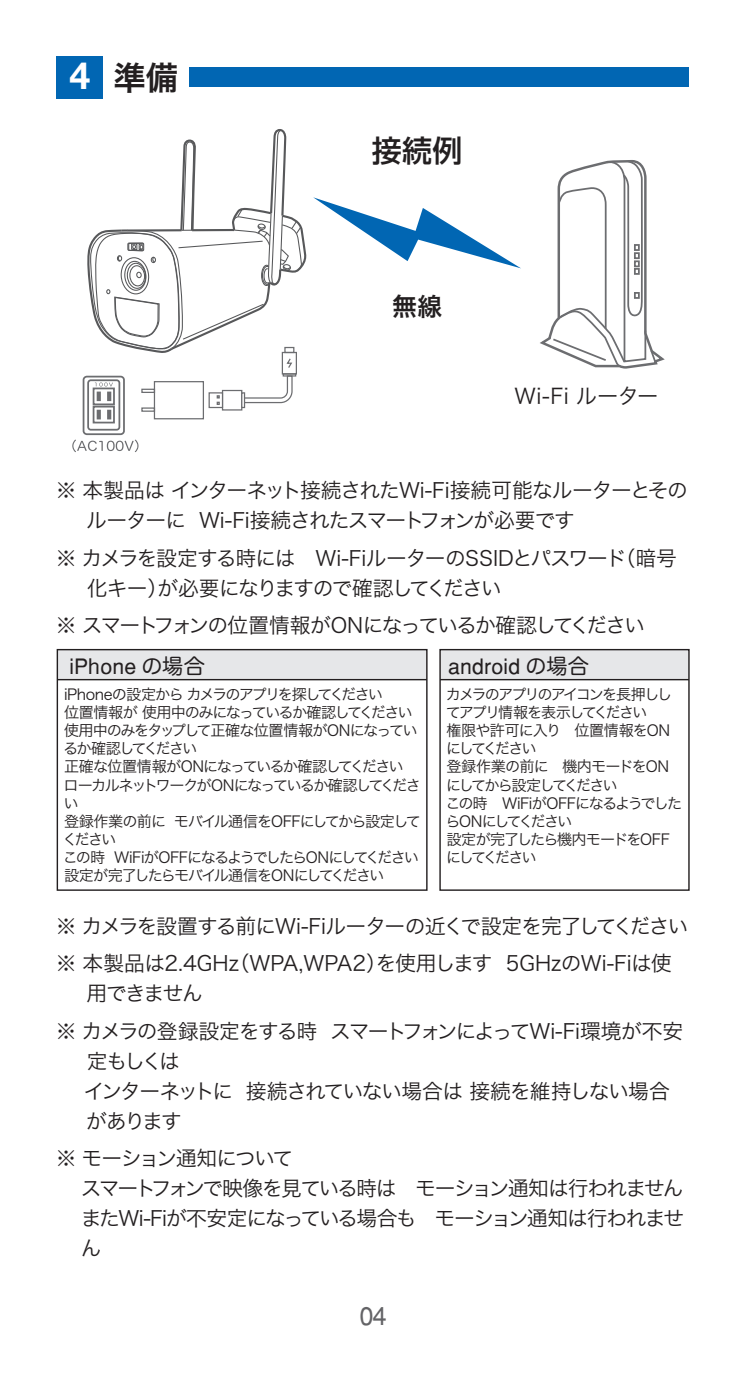
<style>
.page{position:relative;width:745px;height:1382px;background:#fff}
.page>*{position:absolute;margin:0;border:0;box-sizing:border-box;transform-origin:0 0}
.t1{font:32.5px "Hira Kaku Pro N W6";color:#231f20}
.t2{font:500 30px "Shin Go Pro";color:#231f20}
.t3{font:25.25px "Helvetica";color:#636366}
.t4{font:25px "Hira Kaku Pro N W6";color:#231f20}
.t5{font:21.25px "Helvetica";letter-spacing:.01em;color:#231f20}
.t6{font:21.25px "Hira Kaku Pro W3";color:#231f20}
.t7{font:20.75px/30px "Hira Kaku Pro W3";letter-spacing:-.065em;color:#231f20}
.t8{font:20.75px/37.5px "Hira Kaku Pro W3";letter-spacing:-.03em;color:#231f20}
.t9{font:20.75px "Hira Kaku Pro W3";letter-spacing:-.085em;color:#231f20}
.t10{font:15px/18.2px "Hira Kaku Pro W3";letter-spacing:-.105em;color:#231f20}
.s1{font-family:"Helvetica 75";font-weight:700;font-size:37.5px;color:#fff}
.s2{font-family:"Hira Maru Pro N W4"}
</style>
<div class="page">
<div style="left:440px;top:650px;width:248px;height:30px;background:#e6e7e9"></div>
<div style="left:439px;top:649px;width:250px;height:242px;border:1px solid #231f20"></div>
<hr style="left:440px;top:679px;width:248px;height:1px;background:#231f20">
<div style="left:57px;top:650px;width:369px;height:30px;background:#e6e7e9"></div>
<div style="left:57px;top:649px;width:370px;height:242px;border:1px solid #231f20"></div>
<hr style="left:57px;top:679px;width:369px;height:1px;background:#231f20">
<svg style="left:540px;top:160px;width:125px;height:209px"></svg>
<svg style="left:313px;top:197px;width:208px;height:71px"></svg>
<svg style="left:72px;top:129px;width:234px;height:323px"></svg>
<div style="left:189px;top:67px;width:498px;height:20px;background:#0166b3"></div>
<div style="left:57px;top:57px;width:46px;height:42px;background:#0166b3"></div>
<h1 class="t1" style="left:69px;top:48px;width:110px"><span class="s1">4</span> 準備</h1>
<h2 class="t2" style="left:371px;top:126px;width:92px">接続例</h2>
<h3 class="t4" style="left:392px;top:284px;width:52px">無線</h3>
<h3 class="t6" style="left:514px;top:377px;width:145px">Wi-Fi ルーター</h3>
<h3 class="t7" style="left:86px;top:474px;width:603px;text-indent:-30px">※ 本製品は インターネット接続されたWi-Fi接続可能なルーターとそのルーターに Wi-Fi接続されたスマートフォンが必要です</h3>
<h3 class="t7" style="left:87px;top:542px;width:591px;text-indent:-31px">※ カメラを設定する時には　Wi-FiルーターのSSIDとパスワード（暗号化キー）が必要になりますので確認してください</h3>
<h3 class="t9" style="left:56px;top:607px;width:590px">※ スマートフォンの位置情報がONになっているか確認してください</h3>
<h3 class="t5" style="left:69px;top:654px;width:137px">iPhone <span class="s2">の場合</span></h3>
<h3 class="t5" style="left:447px;top:654px;width:142px">android <span class="s2">の場合</span></h3>
<p class="t10" style="left:62px;top:684px;width:360px">iPhoneの設定から カメラのアプリを探してください<br>位置情報が 使用中のみになっているか確認してください使用中のみをタップして正確な位置情報がONになっているか確認してください<br>正確な位置情報がONになっているか確認してくださいローカルネットワークがONになっているか確認してください<br>登録作業の前に モバイル通信をOFFにしてから設定してください<br>この時 WiFiがOFFになるようでしたらONにしてください設定が完了したらモバイル通信をONにしてください</p>
<p class="t10" style="left:445px;top:684px;width:238px">カメラのアプリのアイコンを長押ししてアプリ情報を表示してください<br>権限や許可に入り　位置情報をONにしてください<br>登録作業の前に　機内モードをONにしてから設定してください<br>この時　WiFiがOFFになるようでしたらONにしてください<br>設定が完了したら機内モードをOFFにしてください</p>
<h3 class="t8" style="left:56px;top:905px;width:633px">※ カメラを設置する前にWi-Fiルーターの近くで設定を完了してください※ 本製品は2.4GHz（WPA,WPA2）を使用します 5GHzのWi-Fiは使</h3>
<h3 class="t7" style="left:56px;top:973px;width:628px;line-height:37.5px;text-indent:31px">用できません<br>※ カメラの登録設定をする時 スマートフォンによってWi-Fi環境が不安</h3>
<h3 class="t7" style="left:84px;top:1044px;width:587px">定もしくは<br>インターネットに 接続されていない場合は 接続を維持しない場合があります</h3>
<h3 class="t7" style="left:81px;top:1142px;width:604px;text-indent:-25px">※ モーション通知について<br>スマートフォンで映像を見ている時は　モーション通知は行われませんまたWi-Fiが不安定になっている場合も　モーション通知は行われません</h3>
<h3 class="t3" style="left:359px;top:1301px;width:29px">04</h3>
</div>
